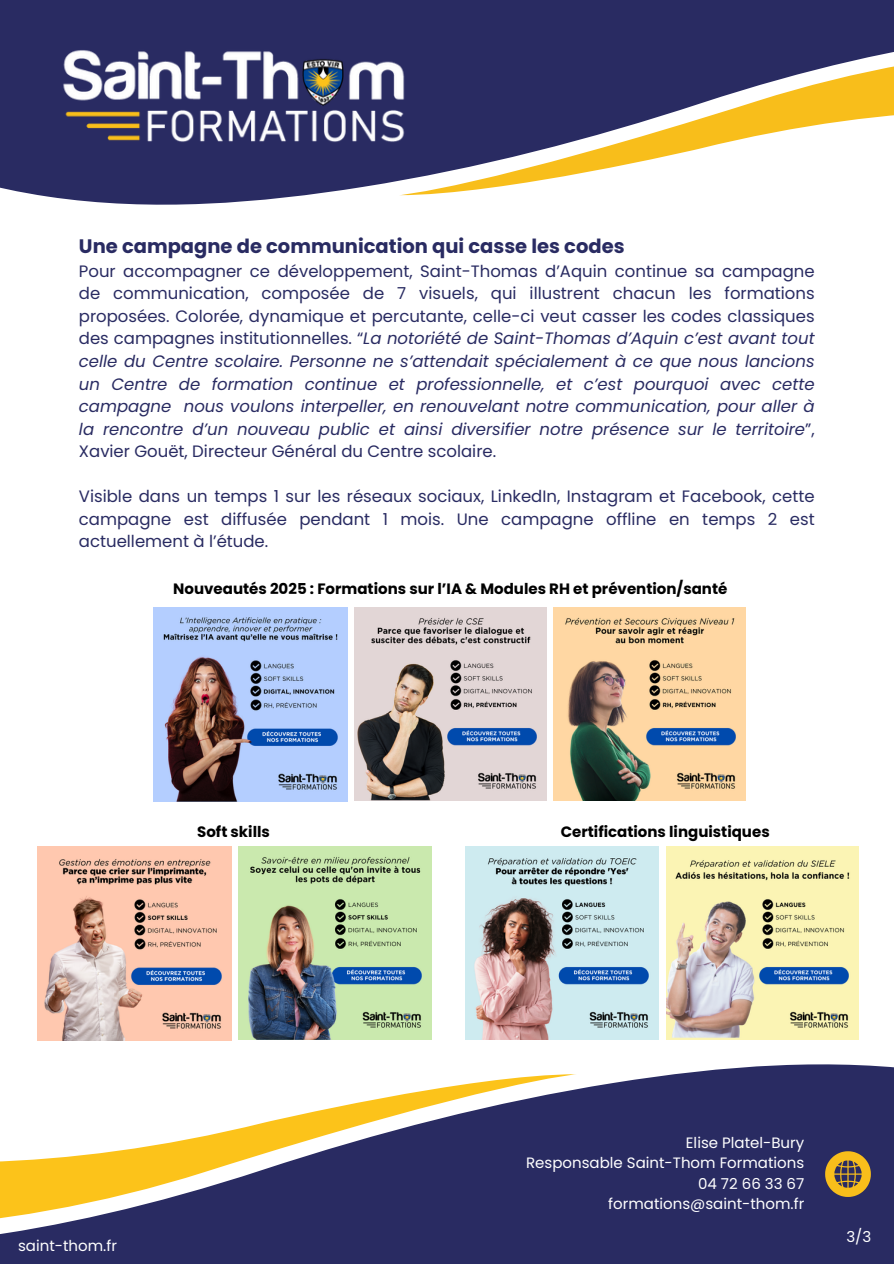
<style>
.page{position:relative;width:894px;height:1264px;background:#fff}
.page>*{position:absolute;margin:0;border:0;box-sizing:border-box;transform-origin:0 0}
.t1{font:700 19.5px "Poppins";color:#292b62}
.t2{font:italic 16.5px/22.5px "Poppins";color:#292b62;text-align:justify}
.t3{font:16.5px/22.5px "Poppins";color:#292b62;text-align:justify}
.t4{font:15px "Poppins";color:#fff}
.t5{font:700 15px "Poppins";color:#000}
.s1{font-style:normal}
</style>
<div class="page">
<svg style="left:0;top:1064px;width:893px;height:199px;background:#474878"></svg>
<div style="left:495px;top:1216px;width:398px;height:47px;background:#292b62"></div>
<svg style="left:0;top:1074px;width:576px;height:177px"></svg>
<div style="left:0;top:0;width:893px;height:195px;background:#292b62"></div>
<div style="left:0;top:0;width:477px;height:59px;background:#292b62"></div>
<svg style="left:430px;top:24px;width:463px;height:171px;fill:#292b62"></svg>
<svg style="left:824px;top:1151px;width:46px;height:45px;background:#a28138"></svg>
<img style="left:37px;top:0;width:393px;height:205px">
<img style="left:238px;top:846px;width:193px;height:193px">
<img style="left:38px;top:846px;width:193px;height:194px">
<img style="left:465px;top:846px;width:193px;height:193px">
<img style="left:666px;top:846px;width:192px;height:193px">
<img style="left:354px;top:607px;width:192px;height:193px">
<img style="left:553px;top:607px;width:192px;height:193px">
<img style="left:153px;top:607px;width:194px;height:194px">
<p class="t1" style="left:79px;top:233px;width:547px">Une campagne de communication qui casse les codes</p>
<p class="t2" style="left:79px;top:260px;width:737px"><span class="s1">Pour accompagner ce développement, Saint-Thomas d’Aquin continue sa campagne de communication, composée de 7 visuels, qui illustrent chacun les formations proposées. Colorée, dynamique et percutante, celle-ci veut casser les codes classiques des campagnes institutionnelles. “</span>La notoriété de Saint-Thomas d’Aquin c’est avant tout celle du Centre scolaire. Personne ne s’attendait spécialement à ce que nous lancions un Centre de formation continue et professionnelle, et c’est pourquoi avec cette campagne nous voulons interpeller, en renouvelant notre communication, pour aller à la rencontre d’un nouveau public et ainsi diversifier notre présence sur le territoire<span class="s1">”, Xavier Gouët, Directeur Général du Centre scolaire.</span></p>
<p class="t3" style="left:79px;top:485px;width:737px">Visible dans un temps 1 sur les réseaux sociaux, LinkedIn, Instagram et Facebook, cette campagne est diffusée pendant 1 mois. Une campagne offline en temps 2 est actuellement à l’étude.</p>
<h1 class="t5" style="left:173px;top:577px;width:555px">Nouveautés 2025 : Formations sur l’IA &amp; Modules RH et prévention/santé</h1>
<p class="t5" style="left:197px;top:821px;width:74px">Soft skills</p>
<p class="t5" style="left:560px;top:821px;width:210px">Certifications linguistiques</p>
<p class="t4" style="left:18px;top:1234px;width:100px">saint-thom.fr</p>
<p class="t4" style="left:685px;top:1132px;width:120px">Elise Platel-Bury</p>
<p class="t4" style="left:526px;top:1152px;width:279px">Responsable Saint-Thom Formations</p>
<p class="t4" style="left:698px;top:1172px;width:108px">04 72 66 33 67</p>
<p class="t4" style="left:608px;top:1193px;width:197px">formations@saint-thom.fr</p>
<h1 class="t4" style="left:846px;top:1226px;width:26px">3/3</h1>
</div>
